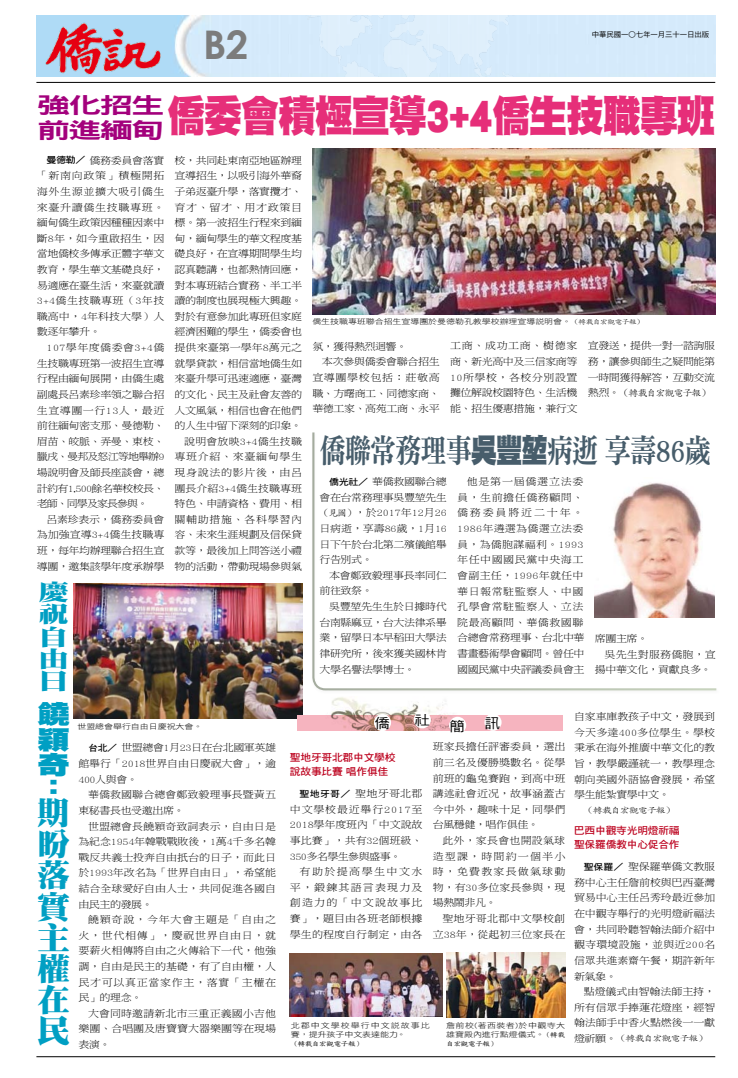
<style>
.page{position:relative;width:738px;height:1078px;background:#fff}
.page>*{position:absolute;margin:0;border:0;box-sizing:border-box;transform-origin:0 0}
.t1{font:43.2px "DF Hei Std W12";letter-spacing:-.04em;color:#e62e79;scale:.89 1}
.t2{font:700 39.4px "Century Gothic";color:#7c7c7c}
.t3{font:32.7px "DF Ming Std W9";letter-spacing:-.04em;color:#475d6b;scale:.8 1}
.t4{font:31.5px/31.1px "DF Ming Std W12";color:#009fc3;text-align:justify;scale:1.04 1}
.t5{font:25.5px/25.3px "DF Hei Std W12";color:#009fc3;text-align:justify;scale:1.29 1}
.t6{font:22.5px/22.2px "DF Ming Std W12";color:#009fc3;text-align:justify;scale:1.35 1}
.t7{font:22.1px/24.6px "DF Hei Std W9";letter-spacing:-.075em;color:#a3007c;scale:1.53 1}
.t8{font:13.5px "DF Hei Std W5";color:#000;scale:1.11 1}
.t9{font:10.2px/13.6px "DF Hei Std W7";letter-spacing:-.025em;color:#bc001d;scale:1.06 1}
.t10{font:9.9px/15.6px "DF Ming Std W3";letter-spacing:-.015em;color:#000;text-align:justify;scale:1.11 1}
.t11{font:9.9px/15.6px "DF Ming Std W3";letter-spacing:-.04em;color:#000;text-align:right;scale:1.11 1}
.t12{font:9.9px/15.6px "DF Ming Std W3";letter-spacing:.005em;color:#000;text-align:right;scale:1.11 1}
.t13{font:9.9px "DF Ming Std W3";letter-spacing:.06em;color:#000;scale:1.11 1}
.t14{font:9.9px "DF Ming Std W3";letter-spacing:.01em;color:#000;scale:1.11 1}
.t15{font:9px "DF Kai Shu Std W3";letter-spacing:-.1em;color:#000;scale:1.11 1}
.t16{font:8px "DF Kai Shu Std W3";letter-spacing:-.1em;color:#000;scale:1.25 1}
.t17{font:7.2px "DF Hei Std W3";letter-spacing:-.01em;color:#000;scale:1.25 1}
.t18{font:7.2px/9.5px "DF Hei Std W3";letter-spacing:.015em;color:#000;scale:1.25 1}
.t19{font:7.2px/9.5px "DF Hei Std W3";letter-spacing:.11em;color:#000;scale:1.25 1}
.t20{font:7.2px "DF Hei Std W5";letter-spacing:-.01em;color:#000}
.t21{font:6.4px "DF Biao Kai Shu Std W5";letter-spacing:-.1em;color:#000;scale:1.25 1}
.s1{font-size:46.1px}
.s2{font-family:"DF Hei Std W7";font-size:9px}
.s3{font-family:"DF Kai Shu Std W3";font-size:6.4px}
.s4{font-family:"DF Ming Std W3";font-size:9.9px}
.s5{font-family:"DF Hei Std W12"}
.s6{font-family:"DF Kai Shu Std W3";font-size:9px}
.s7{font-family:"DF Biao Kai Shu Std W5";font-size:6.4px}
</style>
<div class="page">
<img style="left:37px;top:16px;width:677px;height:60px">
<hr style="left:36px;top:1056px;width:678px;height:1px;background:#000">
<img style="left:41px;top:18px;width:124px;height:59px">
<img style="left:305px;top:16px;width:219px;height:61px">
<hr style="left:36px;top:82px;width:678px;height:1px;background:#000">
<img style="left:312px;top:148px;width:402px;height:166px">
<svg style="left:312px;top:432px;width:405px;height:259px"></svg>
<img style="left:289px;top:953px;width:153px;height:63px">
<img style="left:74px;top:583px;width:228px;height:135px">
<img style="left:73px;top:583px;width:25px;height:67px">
<div style="left:297px;top:714px;width:265px;height:16px;background:#f6b4bf"></div>
<img style="left:320px;top:697px;width:145px;height:33px">
<div style="left:373px;top:713px;width:18px;height:18px;background:#fff;border-radius:50%"></div>
<div style="left:413px;top:711px;width:17px;height:17px;background:#fff;border-radius:50%"></div>
<div style="left:448px;top:716px;width:18px;height:17px;background:#fff;border-radius:50%"></div>
<div style="left:484px;top:713px;width:17px;height:17px;background:#fff;border-radius:50%"></div>
<img style="left:446px;top:952px;width:119px;height:65px">
<h2 class="t2" style="left:203px;top:15px;width:47px">B2</h2>
<p class="t20" style="left:591px;top:31px;width:119px">中華民國一○七年一月三十一日出版</p>
<h1 class="t1" style="left:167px;top:92px;width:616px">僑委會積極宣導<span class="s1">3</span>+<span class="s1">4</span>僑生技職專班</h1>
<h3 class="t7" style="left:37px;top:92px;width:85px">強化招生前進緬甸</h3>
<p class="t10" style="left:37px;top:152px;width:116px;text-indent:10px"><span class="s2">曼德勒／</span> 僑務委員會落實「新南向政策」積極開拓海外生源並擴大吸引僑生來臺升讀僑生技職專班。緬甸僑生政策因種種因素中斷8年，如今重啟招生，因當地僑校多傳承正體字華文教育，學生華文基礎良好，易適應在臺生活，來臺就讀3+4僑生技職專班（3年技職高中，4年科技大學）人數逐年攀升。</p>
<p class="t10" style="left:37px;top:339px;width:116px;text-indent:10px">107學年度僑委會3+4僑生技職專班第一波招生宣導行程由緬甸展開，由僑生處副處長呂素珍率領之聯合招生宣導團一行13人，最近前往緬甸密支那、曼德勒、眉苗、皎脈、弄曼、東枝、臘戌、曼邦及怒江等地舉辦9場說明會及師長座談會，總計約有1,500餘名華校校長、老師、同學及家長參與。</p>
<p class="t10" style="left:37px;top:511px;width:116px;text-indent:10px">呂素珍表示，僑務委員會為加強宣導3+4僑生技職專班，每年均辦理聯合招生宣導團，邀集該學年度承辦學</p>
<p class="t11" style="left:174px;top:152px;width:116px">校，共同赴東南亞地區辦理宣導招生，以吸引海外華裔子弟返臺升學，落實攬才、育才、留才、用才政策目標。第一波招生行程來到緬甸，緬甸學生的華文程度基礎良好，在宣導期間學生均認真聽講，也都熱情回應，對本專班結合實務、半工半讀的制度也展現極大興趣。對於有意參加此專班但家庭經濟困難的學生，僑委會也提供來臺第一學年8萬元之就學貸款，相信當地僑生如來臺升學可迅速適應，臺灣的文化、民主及社會友善的人文風氣，相信也會在他們的人生中留下深刻的印象。說明會放映3+4僑生技職專班介紹、來臺緬甸學生現身說法的影片後，由呂團長介紹3+4僑生技職專班特色、申請資格、費用、相關輔助措施、各科學習內容、未來生涯規劃及信保貸款等，最後加上問答送小禮物的活動，帶動現場參與氣</p>
<p class="t17" style="left:312px;top:317px;width:266px">僑生技職專班聯合招生宣導團於曼德勒孔教學校辦理宣導說明會。<span class="s3">（轉載自宏觀電子報）</span></p>
<p class="t10" style="left:449px;top:338px;width:116px">工商、成功工商、樹德家商、新光高中及三信家商等10所學校，各校分別設置攤位解說校園特色、生活機能、招生優惠措施，兼行文</p>
<p class="t10" style="left:587px;top:338px;width:116px">宣發送，提供一對一諮詢服務，讓參與師生之疑問能第一時間獲得解答，互動交流</p>
<p class="t10" style="left:312px;top:338px;width:87px">氛，獲得熱烈迴響。</p>
<p class="t10" style="left:322px;top:354px;width:108px">本次參與僑委會聯合招生</p>
<p class="t13" style="left:312px;top:372px;width:116px">宣導團學校包括：莊敬高</p>
<p class="t11" style="left:312px;top:385px;width:116px">職、方曙商工、同德家商、</p>
<p class="t11" style="left:312px;top:400px;width:116px">華德工家、高苑工商、永平</p>
<p class="t15" style="left:587px;top:387px;width:112px"><span class="s4">熱烈。</span>（轉載自宏觀電子報）</p>
<h3 class="t3" style="left:319px;top:432px;width:491px">僑聯常務理事<span class="s5">吳豐堃</span>病逝 享壽86歲</h3>
<p class="t10" style="left:319px;top:473px;width:116px;text-indent:10px"><span class="s2">僑光社／</span> 華僑救國聯合總會在台常務理事吳豐堃先生<span class="s6">（見圖）</span>，於2017年12月26日病逝，享壽86歲，1月16日下午於台北第二殯儀館舉行告別式。</p>
<p class="t10" style="left:319px;top:567px;width:116px;text-indent:10px">本會鄭致毅理事長率同仁前往致祭。</p>
<p class="t10" style="left:319px;top:598px;width:116px;text-indent:10px">吳豐堃先生生於日據時代台南縣麻豆，台大法律系畢業，留學日本早稻田大學法律研究所，後來獲美國林肯大學名譽法學博士。</p>
<p class="t10" style="left:457px;top:473px;width:116px;text-indent:10px">他是第一屆僑選立法委員，生前擔任僑務顧問、僑務委員將近二十年。1986年遴選為僑選立法委員，為僑胞謀福利。1993年任中國國民黨中央海工會副主任，1996年就任中華日報常駐監察人、中國孔學會常駐監察人、立法院最高顧問、華僑救國聯合總會常務理事、台北中華書畫藝術學會顧問。曾任中國國民黨中央評議委員會主</p>
<h3 class="t6" style="left:39px;top:580px;width:23px">慶祝自由日</h3>
<h3 class="t5" style="left:37px;top:701px;width:26px">饒穎奇</h3>
<h3 class="t5" style="left:37px;top:774px;width:17px">：</h3>
<h3 class="t4" style="left:37px;top:796px;width:32px">期盼落實主權在民</h3>
<p class="t10" style="left:594px;top:630px;width:49px">席團主席。</p>
<p class="t14" style="left:604px;top:648px;width:102px">吳先生對服務僑胞，宣</p>
<p class="t11" style="left:594px;top:661px;width:107px">揚中華文化，貢獻良多。</p>
<p class="t10" style="left:573px;top:708px;width:129px">自家車庫教孩子中文，發展到今天多達400多位學生。學校秉承在海外推廣中華文化的教旨，教學嚴謹統一，教學理念朝向美國外語協會發展，希望學生能紮實學中文。</p>
<p class="t16" style="left:583px;top:805px;width:74px">（轉載自宏觀電子報）</p>
<p class="t9" style="left:573px;top:823px;width:101px">巴西中觀寺光明燈祈福聖保羅僑教中心促合作</p>
<p class="t10" style="left:573px;top:858px;width:129px;text-indent:10px"><span class="s2">聖保羅／</span> 聖保羅華僑文教服務中心主任詹前校與巴西臺灣貿易中心主任呂秀玲最近參加在中觀寺舉行的光明燈祈福法會，共同聆聽智翰法師介紹中觀寺環境設施，並與近200名信眾共進素齋午餐，期許新年新氣象。</p>
<p class="t10" style="left:573px;top:983px;width:129px;text-indent:10px">點燈儀式由智翰法師主持，所有信眾手捧蓮花燈座，經智翰法師手中香火點燃後一一獻</p>
<p class="t16" style="left:573px;top:1033px;width:108px"><span class="s4">燈祈願。</span>（轉載自宏觀電子報）</p>
<p class="t17" style="left:77px;top:722px;width:101px">世盟總會舉行自由日慶祝大會。</p>
<h3 class="t8" style="left:374px;top:715px;width:15px">僑</h3>
<h3 class="t8" style="left:414px;top:712px;width:15px">社</h3>
<h3 class="t8" style="left:449px;top:718px;width:15px">簡</h3>
<h3 class="t8" style="left:484px;top:715px;width:15px">訊</h3>
<p class="t10" style="left:432px;top:738px;width:121px">班家長擔任評審委員，選出前三名及優勝獎數名。從學前班的龜兔賽跑，到高中班講述社會近况，故事涵蓋古今中外，趣味十足，同學們台風穩健，唱作俱佳。</p>
<p class="t10" style="left:432px;top:832px;width:121px;text-indent:10px">此外，家長會也開設氣球造型課，時間約一個半小時，免費教家長做氣球動物，有30多位家長參與，現場熱鬧非凡。</p>
<p class="t12" style="left:432px;top:910px;width:121px">聖地牙哥北郡中文學校創立38年，從起初三位家長在</p>
<p class="t10" style="left:78px;top:739px;width:179px;text-indent:10px"><span class="s2">台北／</span> 世盟總會1月23日在台北國軍英雄館舉行「2018世界自由日慶祝大會」，逾400人與會。</p>
<p class="t12" style="left:78px;top:786px;width:179px;text-align:left;text-indent:10px">華僑救國聯合總會鄭致毅理事長暨黃五東秘書長也受邀出席。</p>
<p class="t10" style="left:78px;top:817px;width:179px;text-indent:10px">世盟總會長饒穎奇致詞表示，自由日是為紀念1954年韓戰戰敗後，1萬4千多名韓戰反共義士投奔自由扺台的日子，而此日於1993年改名為「世界自由日」，希望能結合全球愛好自由人士，共同促進各國自由民主的發展。</p>
<p class="t10" style="left:78px;top:911px;width:179px;text-indent:10px">饒穎奇說，今年大會主題是「自由之火，世代相傳」，慶祝世界自由日，就要薪火相傳將自由之火傳給下一代，他強調，自由是民主的基礎，有了自由權，人民才可以真正當家作主，落實「主權在民」的理念。</p>
<p class="t10" style="left:78px;top:1005px;width:179px;text-indent:10px">大會同時邀請新北市三重正義國小吉他樂團、合唱團及唐寶寶大器樂團等在現場表演。</p>
<p class="t9" style="left:290px;top:750px;width:101px">聖地牙哥北郡中文學校說故事比賽 唱作俱佳</p>
<p class="t10" style="left:290px;top:785px;width:121px;text-indent:10px"><span class="s2">聖地牙哥／</span> 聖地牙哥北郡中文學校最近舉行2017至2018學年度班內「中文說故事比賽」，共有32個班級、350多名學生參與盛事。</p>
<p class="t10" style="left:290px;top:863px;width:121px;text-indent:10px">有助於提高學生中文水平，鍛鍊其語言表現力及創造力的「中文說故事比賽」，題目由各班老師根據學生的程度自行制定，由各</p>
<p class="t19" style="left:291px;top:1019px;width:113px">北郡中文學校舉行中文說故事比賽，提升孩子中文表達能力。</p>
<p class="t21" style="left:291px;top:1039px;width:59px">（轉載自宏觀電子報）</p>
<p class="t18" style="left:446px;top:1019px;width:97px">詹前校(著西裝者)於中觀寺大雄寶殿內進行點燈儀式。<span class="s7">（轉載</span></p>
<p class="t21" style="left:446px;top:1039px;width:42px">自宏觀電子報）</p>
</div>
